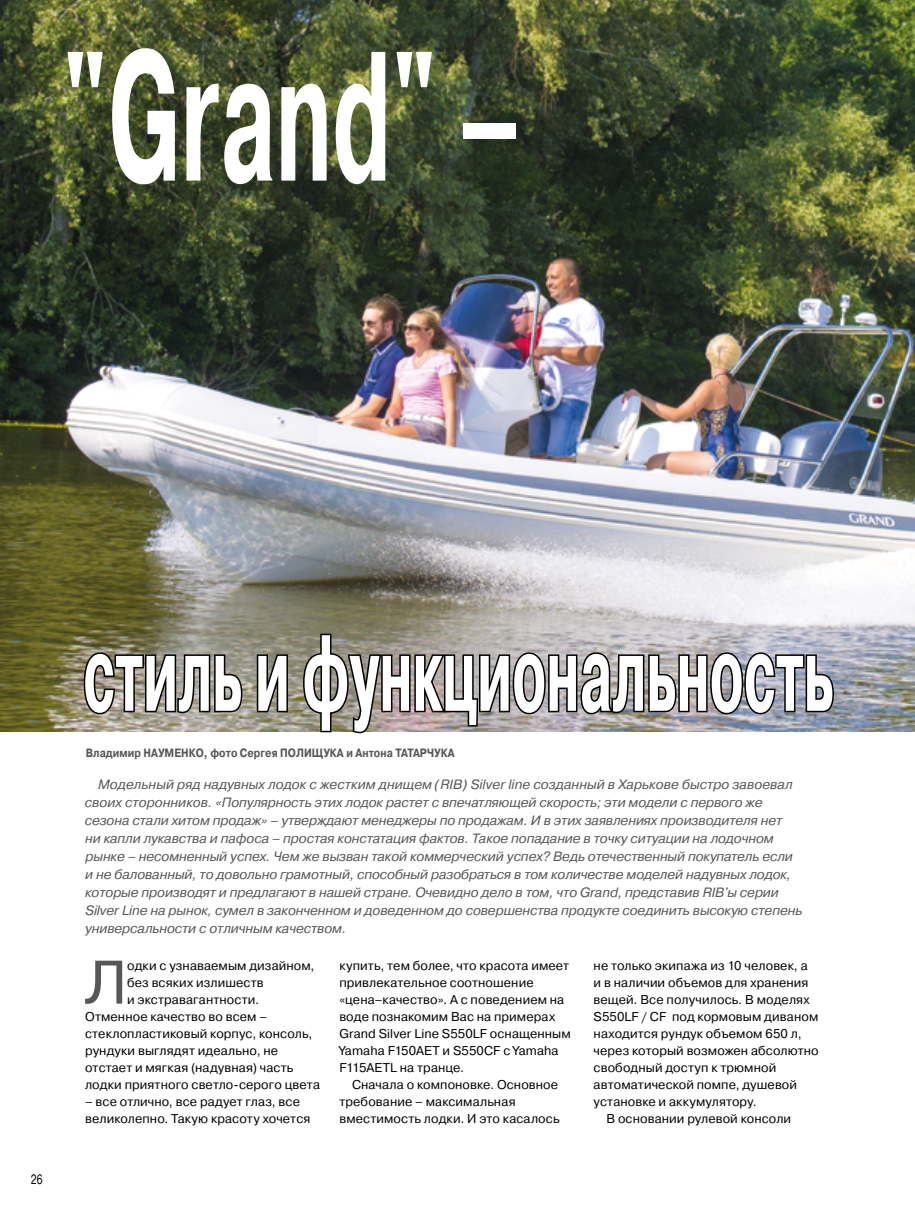
<style>
.page{position:relative;width:915px;height:1212px;background:#fff}
.page>*{position:absolute;margin:0;border:0;box-sizing:border-box;transform-origin:0 0}
.t1{font:700 183.9px "Pragmatica C";color:#fff;scale:.5 1}
.t2{font:700 108px "Pragmatica C";color:#fff;scale:.5 1}
.t3{font:61.35px "Pragmatica C";color:#575756}
.t4{font:italic 13.5px/18px "Pragmatica C";letter-spacing:-.01em;color:#575756}
.t5{font:13.5px "Pragmatica C";color:#000;scale:.75 1}
.t6{font:12.75px/17px "Pragmatica C";letter-spacing:.01em;color:#000}
.t7{font:700 12px "Pragmatica C";letter-spacing:.005em;color:#575756;scale:.85 1}
</style>
<div class="page">
<img style="left:0;top:0;width:914px;height:731px">
<svg style="left:82px;top:651px;width:162px;height:65px;background:#726e63"></svg>
<svg style="left:255px;top:653px;width:34px;height:61px;background:#5c5a4f"></svg>
<img style="left:301px;top:0;width:534px;height:734px">
<h1 class="t1" style="left:62px;top:15px;width:918px">"Grand" –</h1>
<p class="t5" style="left:31px;top:1172px;width:17px">26</p>
<h2 class="t2" style="left:83px;top:614px;width:1502px">стиль и функциональность</h2>
<p class="t7" style="left:86px;top:746px;width:435px">Владимир НАУМЕНКО, фото Сергея ПОЛИЩУКА и Антона ТАТАРЧУКА</p>
<p class="t4" style="left:85px;top:775px;width:719px;text-indent:13px">Модельный ряд надувных лодок с жестким днищем (RIB) Silver line созданный в Харькове быстро завоевал своих сторонников. «Популярность этих лодок растет с впечатляющей скорость; эти модели с первого же сезона стали хитом продаж» – утверждают менеджеры по продажам. И в этих заявлениях производителя нет<br>ни капли лукавства и пафоса – простая констатация фактов. Такое попадание в точку ситуации на лодочном рынке – несомненный успех. Чем же вызван такой коммерческий успех? Ведь отечественный покупатель если и не балованный, то довольно грамотный, способный разобраться в том количестве моделей надувных лодок, которые производят и предлагают в нашей стране. Очевидно дело в том, что Grand, представив RIB'ы серии Silver Line на рынок, сумел в законченном и доведенном до совершенства продукте соединить высокую степень универсальности с отличным качеством.</p>
<h3 class="t3" style="left:84px;top:948px;width:45px">Л</h3>
<p class="t6" style="left:127px;top:957px;width:189px">одки с узнаваемым дизайном,</p>
<p class="t6" style="left:339px;top:957px;width:233px">купить, тем более, что красота имеет привлекательное соотношение «цена–качество». А с поведением на воде познакомим Вас на примерах<br>Grand Silver Line S550LF оснащенным<br>Yamaha F150AET и S550CF с Yamaha<br>F115AETL на транце.</p>
<p class="t6" style="left:339px;top:1076px;width:221px;text-indent:13px">Сначала о компоновке. Основное требование – максимальная вместимость лодки. И это касалось</p>
<p class="t6" style="left:593px;top:957px;width:216px">не только экипажа из 10 человек, а</p>
<p class="t6" style="left:593px;top:974px;width:216px">и в наличии объемов для хранения</p>
<p class="t6" style="left:593px;top:991px;width:217px">вещей. Все получилось. В моделях</p>
<p class="t6" style="left:593px;top:1008px;width:226px">S550LF / CF под кормовым диваном</p>
<p class="t6" style="left:593px;top:1025px;width:209px">находится рундук объемом 650 л,</p>
<p class="t6" style="left:593px;top:1042px;width:226px">через который возможен абсолютно</p>
<p class="t6" style="left:593px;top:1059px;width:184px">свободный доступ к трюмной</p>
<p class="t6" style="left:593px;top:1076px;width:205px">автоматической помпе, душевой</p>
<p class="t6" style="left:593px;top:1093px;width:165px">установке и аккумулятору.</p>
<p class="t6" style="left:606px;top:1110px;width:186px">В основании рулевой консоли</p>
<p class="t6" style="left:127px;top:974px;width:138px">без всяких излишеств</p>
<p class="t6" style="left:127px;top:991px;width:133px">и экстравагантности.</p>
<p class="t6" style="left:85px;top:1008px;width:183px">Отменное качество во всем –</p>
<p class="t6" style="left:85px;top:1025px;width:229px">стеклопластиковый корпус, консоль,</p>
<p class="t6" style="left:85px;top:1042px;width:194px">рундуки выглядят идеально, не</p>
<p class="t6" style="left:85px;top:1059px;width:210px">отстает и мягкая (надувная) часть</p>
<p class="t6" style="left:85px;top:1076px;width:236px">лодки приятного светло-серого цвета</p>
<p class="t6" style="left:85px;top:1093px;width:227px">– все отлично, все радует глаз, все великолепно. Такую красоту хочется</p>
</div>
